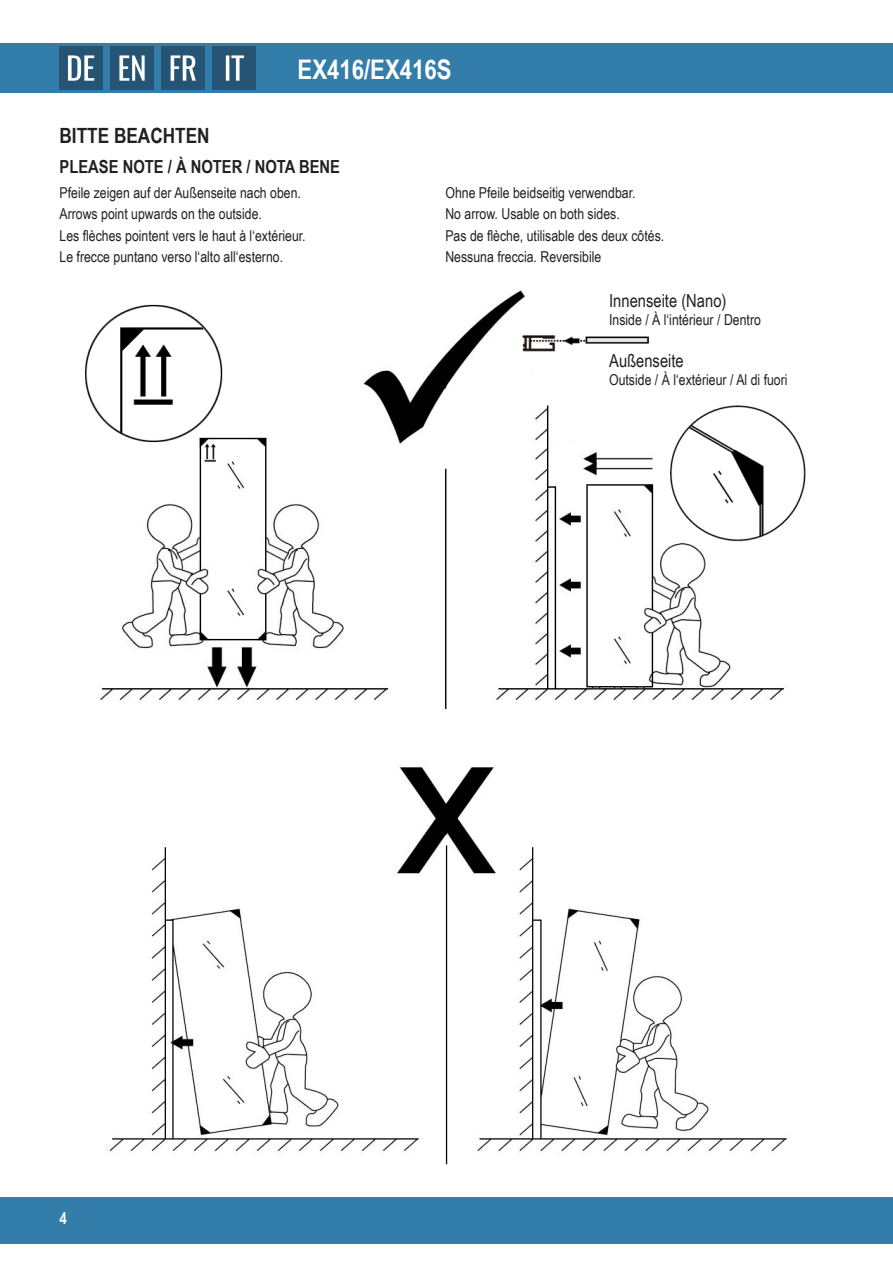
<style>
.page{position:relative;width:893px;height:1263px;background:#fff}
.page>*{position:absolute;margin:0;border:0;box-sizing:border-box;transform-origin:0 0}
.t1{font:700 27px "Arial Narrow";color:#fff}
.Überschrift{font:700 21px "Arial Narrow";color:#231f20}
.Fließtext{font:18px "Arial Narrow";color:#231f20}
.Überschrift-2{font:700 18px "Arial Narrow";color:#231f20}
.t2{font:700 16.5px "Arial Narrow";color:#fff}
.Fließtext-2{font:15px "Arial Narrow";color:#231f20}
</style>
<div class="page">
<div style="left:0;top:43px;width:893px;height:50px;background:#337dab"></div>
<div style="left:0;top:1197px;width:893px;height:47px;background:#337dab"></div>
<img style="left:60px;top:47px;width:42px;height:42px">
<img style="left:111px;top:47px;width:42px;height:42px">
<img style="left:162px;top:47px;width:42px;height:42px">
<img style="left:213px;top:47px;width:42px;height:42px">
<img style="left:85px;top:290px;width:721px;height:419px">
<img style="left:109px;top:767px;width:678px;height:398px">
<h1 class="t1" style="left:298px;top:49px;width:155px">EX416/EX416S</h1>
<p class="Überschrift" style="left:60px;top:120px;width:152px">BITTE BEACHTEN</p>
<p class="Überschrift-2" style="left:60px;top:153px;width:282px">PLEASE NOTE / À NOTER / NOTA BENE</p>
<p class="Fließtext-2" style="left:60px;top:182px;width:243px">Pfeile zeigen auf der Außenseite nach oben.</p>
<p class="Fließtext-2" style="left:60px;top:203px;width:204px">Arrows point upwards on the outside.</p>
<p class="Fließtext-2" style="left:60px;top:224px;width:248px">Les flèches pointent vers le haut à l‘extérieur.</p>
<p class="Fließtext-2" style="left:60px;top:246px;width:225px">Le frecce puntano verso l‘alto all‘esterno.</p>
<p class="Fließtext-2" style="left:445px;top:182px;width:192px">Ohne Pfeile beidseitig verwendbar.</p>
<p class="Fließtext-2" style="left:445px;top:203px;width:176px">No arrow. Usable on both sides.</p>
<p class="Fließtext-2" style="left:445px;top:224px;width:220px">Pas de flèche, utilisable des deux côtés.</p>
<p class="Fließtext-2" style="left:445px;top:246px;width:157px">Nessuna freccia. Reversibile</p>
<p class="Fließtext" style="left:609px;top:288px;width:119px">Innenseite (Nano)</p>
<p class="Fließtext-2" style="left:609px;top:309px;width:153px">Inside / À l‘intérieur / Dentro</p>
<p class="Fließtext" style="left:609px;top:347px;width:76px">Außenseite</p>
<p class="Fließtext-2" style="left:609px;top:369px;width:180px">Outside / À l‘extérieur / Al di fuori</p>
<p class="t2" style="left:60px;top:1206px;width:9px">4</p>
</div>
